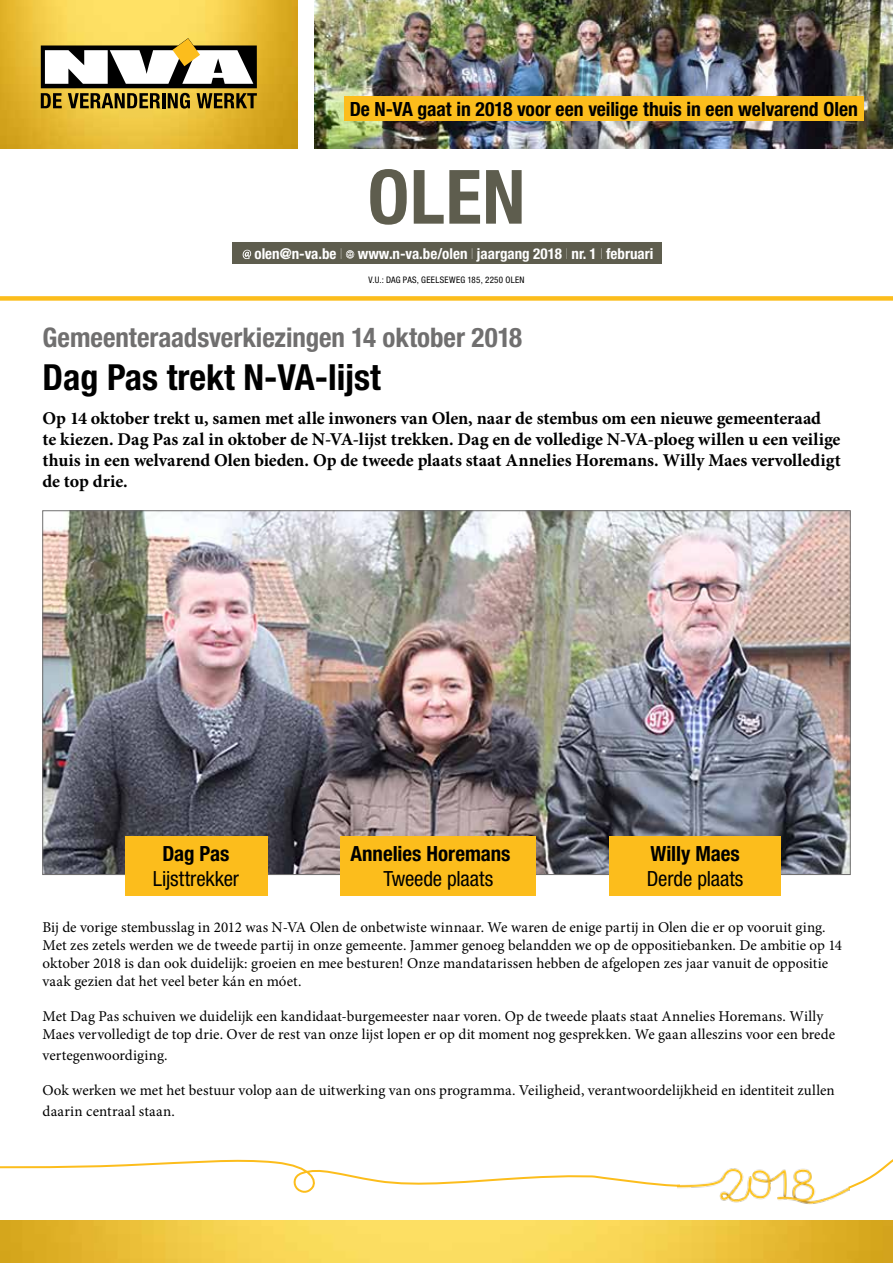
<style>
.page{position:relative;width:893px;height:1263px;background:#fff}
.page>*{position:absolute;margin:0;border:0;box-sizing:border-box;transform-origin:0 0}
.t1{font:700 condensed 75px "Helvetica Neue LT Std";color:#5e5d4e}
.t2{font:700 condensed 36px "Helvetica Neue LT Std";color:#000}
.t3{font:700 condensed 27px "Helvetica Neue LT Std";color:#706f6f}
.t4{font:condensed 21px "Helvetica Neue LT Std";letter-spacing:-.01em;color:#000}
.t5{font:700 condensed 21px "Helvetica Neue LT Std";letter-spacing:-.005em;color:#000}
.t6{font:700 condensed 19.65px "Helvetica Neue LT Std";letter-spacing:-.005em;color:#000}
.t7{font:700 18px/21px "Minion Pro";letter-spacing:-.005em;color:#000}
.t8{font:15px/18px "Minion Pro";color:#000}
.t9{font:700 condensed 15px "Helvetica Neue LT Std";color:#fff}
.t10{font:condensed 9px "Helvetica Neue LT Std";letter-spacing:.035em;color:#000}
.s1{font-weight:200}
</style>
<div class="page">
<div style="left:0;top:296px;width:893px;height:5px;background:#fcbd1c"></div>
<img style="left:0;top:1220px;width:893px;height:43px">
<div style="left:232px;top:242px;width:430px;height:22px;background:#5e5d4e"></div>
<svg style="left:243px;top:250px;width:8px;height:9px"></svg>
<svg style="left:346px;top:250px;width:8px;height:9px"></svg>
<img style="left:0;top:0;width:298px;height:149px">
<svg style="left:41px;top:38px;width:216px;height:71px"></svg>
<img style="left:315px;top:0;width:578px;height:149px">
<div style="left:345px;top:97px;width:519px;height:24px;background:#fcbd1c"></div>
<img style="left:682px;top:1168px;width:167px;height:37px">
<svg style="left:0;top:1159px;width:682px;height:34px"></svg>
<svg style="left:847px;top:1159px;width:46px;height:30px"></svg>
<img style="left:45px;top:512px;width:803px;height:361px">
<div style="left:125px;top:836px;width:142px;height:60px;background:#fcbd1c"></div>
<div style="left:341px;top:836px;width:195px;height:60px;background:#fcbd1c"></div>
<div style="left:609px;top:836px;width:172px;height:60px;background:#fcbd1c"></div>
<h3 class="t6" style="left:350px;top:97px;width:510px">De N-VA gaat in 2018 voor een veilige thuis in een welvarend Olen</h3>
<h1 class="t1" style="left:368px;top:152px;width:159px">OLEN</h1>
<p class="t9" style="left:254px;top:244px;width:400px">olen@n-va.be <span class="s1">I</span> www.n-va.be/olen <span class="s1">I</span> jaargang 2018 <span class="s1">I</span> nr. 1 <span class="s1">I</span> februari</p>
<p class="t10" style="left:368px;top:274px;width:158px">V.U.: DAG PAS, GEELSEWEG 185, 2250 OLEN</p>
<h3 class="t3" style="left:43px;top:321px;width:481px">Gemeenteraadsverkiezingen 14 oktober 2018</h3>
<h2 class="t2" style="left:43px;top:355px;width:340px">Dag Pas trekt N-VA-lijst</h2>
<p class="t7" style="left:43px;top:407px;width:800px">Op 14 oktober trekt u, samen met alle inwoners van Olen, naar de stembus om een nieuwe gemeenteraad<br>te kiezen. Dag Pas zal in oktober de N-VA-lijst trekken. Dag en de volledige N-VA-ploeg willen u een veilige thuis in een welvarend Olen bieden. Op de tweede plaats staat Annelies Horemans. Willy Maes vervolledigt de top drie.</p>
<h3 class="t5" style="left:162px;top:841px;width:69px">Dag Pas</h3>
<h3 class="t4" style="left:153px;top:866px;width:88px">Lijsttrekker</h3>
<h3 class="t5" style="left:350px;top:841px;width:162px">Annelies Horemans</h3>
<h3 class="t4" style="left:383px;top:866px;width:111px">Tweede plaats</h3>
<h3 class="t5" style="left:650px;top:841px;width:91px">Willy Maes</h3>
<h3 class="t4" style="left:647px;top:866px;width:98px">Derde plaats</h3>
<p class="t8" style="left:43px;top:918px;width:801px">Bij de vorige stembusslag in 2012 was N-VA Olen de onbetwiste winnaar. We waren de enige partij in Olen die er op vooruit ging.<br>Met zes zetels werden we de tweede partij in onze gemeente. Jammer genoeg belandden we op de oppositiebanken. De ambitie op 14 oktober 2018 is dan ook duidelijk: groeien en mee besturen! Onze mandatarissen hebben de afgelopen zes jaar vanuit de oppositie vaak gezien dat het veel beter kán en móet.</p>
<p class="t8" style="left:43px;top:1007px;width:794px">Met Dag Pas schuiven we duidelijk een kandidaat-burgemeester naar voren. Op de tweede plaats staat Annelies Horemans. Willy<br>Maes vervolledigt de top drie. Over de rest van onze lijst lopen er op dit moment nog gesprekken. We gaan alleszins voor een brede</p>
<p class="t8" style="left:43px;top:1046px;width:127px">vertegenwoordiging.</p>
<p class="t8" style="left:43px;top:1080px;width:794px;line-height:21px">Ook werken we met het bestuur volop aan de uitwerking van ons programma. Veiligheid, verantwoordelijkheid en identiteit zullen daarin centraal staan.</p>
</div>
